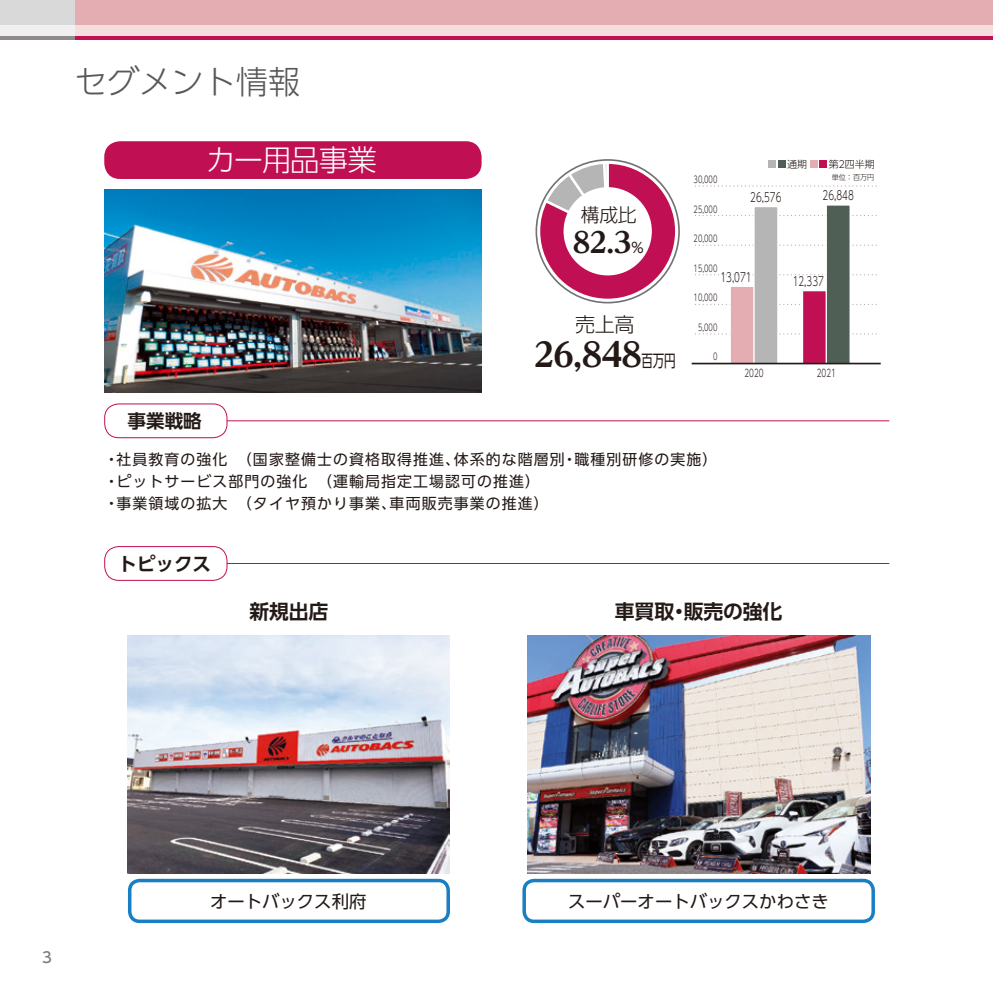
<style>
.page{position:relative;width:993px;height:993px;background:#fff}
.page>*{position:absolute;margin:0;border:0;box-sizing:border-box;transform-origin:0 0}
.t1{font:800 33.07px "UD Reimin Pro";color:#231916}
.t2{font:300 32.2px "UD Shin Go Pro";color:#595857}
.t3{font:300 29.4px "UD Shin Go Pro";letter-spacing:-.035em;color:#fff}
.t4{font:800 28.35px "UD Reimin Pro";color:#231916}
.t5{font:300 19.95px "UD Shin Go Pro";color:#231916}
.t6{font:700 19.78px "UD Shin Go Pro De";letter-spacing:-.005em;color:#231916}
.t7{font:300 18.9px "UD Shin Go Pro";color:#231916}
.t8{font:700 18.55px "UD Shin Go Pro De";color:#231916}
.t9{font:17.32px "UD Shin Go Pro";color:#231916}
.t10{font:14.88px/22.2px "UD Shin Go Pro";letter-spacing:.075em;color:#231916}
.t11{font:500 14.88px "UD Shin Go Pro";color:#7e7e7e}
.t12{font:300 12.6px "UD Shin Go Pro";color:#231916;scale:.7 1}
.t13{font:300 10.5px "UD Shin Go Pro";color:#231916;scale:.7 1}
.t14{font:300 9.97px "UD Shin Go Pro";color:#231916}
.t15{font:300 9.45px "UD Shin Go Pro";color:#231916;scale:.71 1}
.t16{font:300 7.35px "UD Shin Go Pro";color:#231916;scale:.95 1}
.s1{font-family:"UD Shin Go Pro";font-weight:400;font-size:14.17px}
.s2{font-family:"UD Shin Go Pro";font-weight:400;font-size:16.45px}
</style>
<div class="page">
<div style="left:104px;top:141px;width:377px;height:38px;background:#c00f53;border-radius:16px"></div>
<hr style="left:183px;top:420px;width:706px;height:1px;background:#c00f53">
<div style="left:105px;top:404px;width:122px;height:33px;background:#fff;border-radius:14px"></div>
<div style="left:104px;top:403px;width:123px;height:35px;border:1px solid #c00f53;border-radius:14px"></div>
<hr style="left:183px;top:563px;width:706px;height:1px;background:#c00f53">
<div style="left:105px;top:546px;width:122px;height:34px;background:#fff;border-radius:14px"></div>
<div style="left:104px;top:546px;width:123px;height:34px;border:1px solid #c00f53;border-radius:14px"></div>
<svg style="left:695px;top:333px;width:181px;height:1px"></svg>
<svg style="left:695px;top:304px;width:181px;height:1px"></svg>
<svg style="left:695px;top:274px;width:181px;height:1px"></svg>
<svg style="left:695px;top:244px;width:181px;height:2px"></svg>
<svg style="left:695px;top:215px;width:181px;height:1px"></svg>
<svg style="left:695px;top:185px;width:181px;height:1px"></svg>
<div style="left:802px;top:290px;width:24px;height:73px;background:#c00f53"></div>
<div style="left:801px;top:290px;width:25px;height:74px;border:1px solid #fff"></div>
<div style="left:730px;top:286px;width:23px;height:77px;background:#e4adb2"></div>
<div style="left:729px;top:286px;width:25px;height:78px;border:1px solid #fff"></div>
<div style="left:826px;top:205px;width:23px;height:158px;background:#4f5f55"></div>
<div style="left:825px;top:204px;width:25px;height:160px;border:1px solid #fff"></div>
<div style="left:753px;top:206px;width:24px;height:157px;background:#b5b5b6"></div>
<div style="left:753px;top:206px;width:25px;height:158px;border:1px solid #fff"></div>
<hr style="left:691px;top:362px;width:189px;height:2px;background:#231916">
<div style="left:768px;top:160px;width:8px;height:8px;background:#b5b5b6"></div>
<div style="left:809px;top:160px;width:8px;height:8px;background:#e4adb2"></div>
<div style="left:777px;top:160px;width:8px;height:8px;background:#4f5f55"></div>
<div style="left:819px;top:160px;width:7px;height:8px;background:#c00f53"></div>
<svg style="left:536px;top:160px;width:142px;height:142px"></svg>
<div style="left:564px;top:188px;width:86px;height:86px;background:#fff;border-radius:50%"></div>
<div style="left:563px;top:187px;width:88px;height:88px;border:2px solid #fff;border-radius:50%"></div>
<img style="left:104px;top:190px;width:377px;height:202px">
<img style="left:128px;top:635px;width:322px;height:238px">
<div style="left:128px;top:878px;width:322px;height:44px;border:4px solid #197fc4;border-radius:10px"></div>
<img style="left:527px;top:635px;width:342px;height:238px">
<div style="left:522px;top:878px;width:352px;height:44px;border:4px solid #197fc4;border-radius:10px"></div>
<div style="left:74px;top:12px;width:918px;height:27px;background:#f4dee0"></div>
<hr style="left:74px;top:36px;width:918px;height:4px;background:#c00f53">
<div style="left:74px;top:0;width:918px;height:25px;background:#e4adb2"></div>
<svg style="left:992px;top:0;width:1px;height:40px"></svg>
<svg style="left:0;top:0;width:74px;height:40px;fill:#d9d9da"></svg>
<h2 class="t2" style="left:74px;top:56px;width:227px">セグメント情報</h2>
<h3 class="t3" style="left:206px;top:136px;width:172px">カー用品事業</h3>
<p class="t8" style="left:127px;top:405px;width:76px">事業戦略</p>
<p class="t7" style="left:580px;top:199px;width:57px">構成比</p>
<h3 class="t4" style="left:572px;top:219px;width:73px">82.3<span class="s1">％</span></h3>
<h3 class="t5" style="left:575px;top:308px;width:61px">売上高</h3>
<h1 class="t1" style="left:533px;top:327px;width:143px">26,848<span class="s2">百万円</span></h1>
<p class="t15" style="left:693px;top:172px;width:35px">30,000</p>
<p class="t15" style="left:693px;top:201px;width:35px">25,000</p>
<p class="t15" style="left:693px;top:231px;width:35px">20,000</p>
<p class="t14" style="left:786px;top:156px;width:21px">通期</p>
<p class="t14" style="left:828px;top:156px;width:48px">第２四半期</p>
<p class="t12" style="left:750px;top:187px;width:46px">26,576</p>
<p class="t16" style="left:831px;top:171px;width:46px">単位：百万円</p>
<p class="t12" style="left:822px;top:185px;width:46px">26,848</p>
<p class="t15" style="left:693px;top:260px;width:35px">15,000</p>
<p class="t12" style="left:720px;top:267px;width:46px">13,071</p>
<p class="t15" style="left:693px;top:290px;width:35px">10,000</p>
<p class="t15" style="left:697px;top:319px;width:29px">5,000</p>
<p class="t15" style="left:712px;top:349px;width:8px">0</p>
<p class="t12" style="left:792px;top:271px;width:46px">12,337</p>
<p class="t13" style="left:744px;top:364px;width:29px">2020</p>
<p class="t13" style="left:816px;top:364px;width:29px">2021</p>
<p class="t10" style="left:104px;top:447px;width:614px">・社員教育の強化　（国家整備士の資格取得推進、体系的な階層別・職種別研修の実施）・ピットサービス部門の強化　（運輸局指定工場認可の推進）<br>・事業領域の拡大　（タイヤ預かり事業、車両販売事業の推進）</p>
<p class="t8" style="left:118px;top:548px;width:95px">トピックス</p>
<h3 class="t6" style="left:249px;top:595px;width:80px">新規出店</h3>
<h3 class="t6" style="left:614px;top:595px;width:169px">車買取・販売の強化</h3>
<p class="t11" style="left:42px;top:945px;width:11px">3</p>
<p class="t9" style="left:210px;top:886px;width:158px">オートバックス利府</p>
<p class="t9" style="left:568px;top:886px;width:262px">スーパーオートバックスかわさき</p>
</div>
